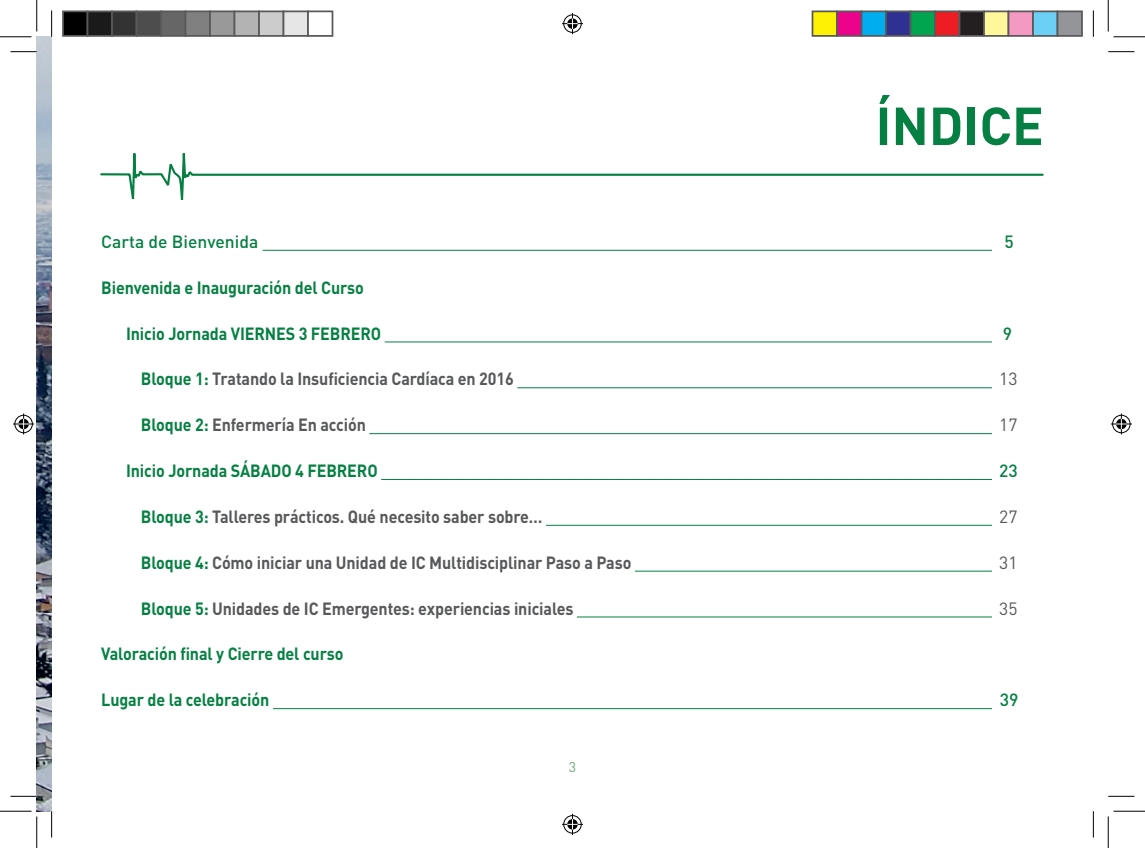
<style>
.page{position:relative;width:1145px;height:848px;background:#fff}
.page>*{position:absolute;margin:0;border:0;box-sizing:border-box;transform-origin:0 0}
.t1{font:700 52.5px "DIN";color:#058042}
.t2{font:700 17.5px "DIN";letter-spacing:-.01em;color:#57585a;scale:.92 1}
.t3{font:700 17.5px "DIN";letter-spacing:-.01em;color:#058042;scale:.92 1}
.t4{font:500 17.5px "DIN";color:#058042}
.t5{font:17.5px "DIN";color:#57585a}
.t6{font:14px "DIN";color:#6fa47c}
.s1{color:#058042}
</style>
<div class="page">
<svg style="left:100px;top:153px;width:944px;height:47px"></svg>
<img style="left:37px;top:37px;width:15px;height:773px">
<hr style="left:263px;top:250px;width:729px;height:1px;background:#058042">
<hr style="left:385px;top:341px;width:607px;height:1px;background:#058042">
<hr style="left:517px;top:387px;width:475px;height:1px;background:#058042">
<hr style="left:369px;top:433px;width:623px;height:1px;background:#058042">
<hr style="left:381px;top:479px;width:611px;height:1px;background:#058042">
<hr style="left:546px;top:525px;width:446px;height:1px;background:#058042">
<hr style="left:635px;top:570px;width:357px;height:1px;background:#058042">
<hr style="left:577px;top:616px;width:415px;height:1px;background:#058042">
<hr style="left:273px;top:708px;width:719px;height:1px;background:#058042">
<svg style="left:10px;top:51px;width:27px;height:1px"></svg>
<svg style="left:1108px;top:51px;width:26px;height:1px"></svg>
<svg style="left:10px;top:795px;width:27px;height:1px"></svg>
<svg style="left:1108px;top:795px;width:26px;height:1px"></svg>
<svg style="left:51px;top:11px;width:1px;height:26px"></svg>
<svg style="left:51px;top:811px;width:1px;height:26px"></svg>
<svg style="left:1093px;top:11px;width:1px;height:26px"></svg>
<svg style="left:1093px;top:811px;width:1px;height:26px"></svg>
<hr style="left:0;top:36px;width:32px;height:1px;background:#000">
<hr style="left:1113px;top:36px;width:32px;height:1px;background:#000">
<hr style="left:0;top:810px;width:32px;height:1px;background:#000">
<hr style="left:1113px;top:810px;width:32px;height:1px;background:#000">
<hr style="left:36px;top:0;width:1px;height:32px;background:#000">
<hr style="left:36px;top:816px;width:1px;height:31px;background:#000">
<hr style="left:1108px;top:0;width:1px;height:32px;background:#000">
<hr style="left:1108px;top:816px;width:1px;height:31px;background:#000">
<svg style="left:562px;top:13px;width:21px;height:21px"></svg>
<svg style="left:562px;top:813px;width:21px;height:21px"></svg>
<svg style="left:13px;top:413px;width:21px;height:21px"></svg>
<svg style="left:1111px;top:413px;width:21px;height:21px"></svg>
<div style="left:63px;top:11px;width:25px;height:25px;background:#000"></div>
<div style="left:62px;top:11px;width:26px;height:26px;border:2px solid #595959"></div>
<div style="left:88px;top:11px;width:24px;height:25px;background:#1a1a1a"></div>
<div style="left:87px;top:11px;width:26px;height:26px;border:2px solid #595959"></div>
<div style="left:112px;top:11px;width:25px;height:25px;background:#333"></div>
<div style="left:111px;top:11px;width:26px;height:26px;border:2px solid #595959"></div>
<div style="left:137px;top:11px;width:24px;height:25px;background:#4d4d4d"></div>
<div style="left:136px;top:11px;width:26px;height:26px;border:2px solid #595959"></div>
<div style="left:161px;top:11px;width:25px;height:25px;background:#666"></div>
<div style="left:160px;top:11px;width:26px;height:26px;border:2px solid #595959"></div>
<div style="left:186px;top:11px;width:24px;height:25px;background:#808080"></div>
<div style="left:185px;top:11px;width:26px;height:26px;border:2px solid #595959"></div>
<div style="left:210px;top:11px;width:25px;height:25px;background:#999"></div>
<div style="left:209px;top:11px;width:26px;height:26px;border:2px solid #595959"></div>
<div style="left:235px;top:11px;width:24px;height:25px;background:#b3b3b3"></div>
<div style="left:234px;top:11px;width:26px;height:26px;border:2px solid #595959"></div>
<div style="left:259px;top:11px;width:25px;height:25px;background:#ccc"></div>
<div style="left:258px;top:11px;width:26px;height:26px;border:2px solid #595959"></div>
<div style="left:284px;top:11px;width:24px;height:25px;background:#e6e6e6"></div>
<div style="left:283px;top:11px;width:26px;height:26px;border:2px solid #595959"></div>
<div style="left:307px;top:11px;width:26px;height:26px;border:2px solid #595959"></div>
<div style="left:812px;top:11px;width:25px;height:25px;background:#fff101"></div>
<div style="left:812px;top:11px;width:26px;height:26px;border:2px solid #595959"></div>
<div style="left:837px;top:11px;width:24px;height:25px;background:#ed028c"></div>
<div style="left:836px;top:11px;width:26px;height:26px;border:2px solid #595959"></div>
<div style="left:861px;top:11px;width:25px;height:25px;background:#00aeef"></div>
<div style="left:861px;top:11px;width:26px;height:26px;border:2px solid #595959"></div>
<div style="left:886px;top:11px;width:24px;height:25px;background:#2e3092"></div>
<div style="left:885px;top:11px;width:26px;height:26px;border:2px solid #595959"></div>
<div style="left:910px;top:11px;width:25px;height:25px;background:#00a54f"></div>
<div style="left:910px;top:11px;width:26px;height:26px;border:2px solid #595959"></div>
<div style="left:935px;top:11px;width:24px;height:25px;background:#ee1d23"></div>
<div style="left:934px;top:11px;width:26px;height:26px;border:2px solid #595959"></div>
<div style="left:959px;top:11px;width:25px;height:25px;background:#231f20"></div>
<div style="left:959px;top:11px;width:26px;height:26px;border:2px solid #595959"></div>
<div style="left:984px;top:11px;width:24px;height:25px;background:#fff79a"></div>
<div style="left:983px;top:11px;width:26px;height:26px;border:2px solid #595959"></div>
<div style="left:1008px;top:11px;width:25px;height:25px;background:#f499c2"></div>
<div style="left:1008px;top:11px;width:26px;height:26px;border:2px solid #595959"></div>
<div style="left:1033px;top:11px;width:24px;height:25px;background:#6bcff6"></div>
<div style="left:1032px;top:11px;width:26px;height:26px;border:2px solid #595959"></div>
<div style="left:1057px;top:11px;width:25px;height:25px;background:#939598"></div>
<div style="left:1057px;top:11px;width:26px;height:26px;border:2px solid #595959"></div>
<h1 class="t1" style="left:875px;top:92px;width:170px">ÍNDICE</h1>
<p class="t4" style="left:101px;top:230px;width:159px">Carta de Bienvenida</p>
<p class="t4" style="left:1005px;top:230px;width:11px">5</p>
<p class="t3" style="left:101px;top:276px;width:287px">Bienvenida e Inauguración del Curso</p>
<p class="t3" style="left:126px;top:322px;width:279px">Inicio Jornada Viernes 3 Febrero</p>
<p class="t4" style="left:1003px;top:322px;width:11px">9</p>
<p class="t2" style="left:141px;top:367px;width:407px"><span class="s1">Bloque 1:</span> Tratando la Insuficiencia Cardíaca en 2016</p>
<p class="t5" style="left:999px;top:368px;width:20px">13</p>
<p class="t2" style="left:141px;top:413px;width:246px"><span class="s1">Bloque 2:</span> Enfermería En acción</p>
<p class="t5" style="left:999px;top:414px;width:20px">17</p>
<p class="t3" style="left:126px;top:459px;width:275px">Inicio Jornada Sábado 4 Febrero</p>
<p class="t4" style="left:999px;top:459px;width:20px">23</p>
<p class="t2" style="left:141px;top:505px;width:438px"><span class="s1">Bloque 3:</span> Talleres prácticos. Qué necesito saber sobre…</p>
<p class="t5" style="left:999px;top:505px;width:20px">27</p>
<p class="t2" style="left:141px;top:551px;width:535px"><span class="s1">Bloque 4:</span> Cómo iniciar una Unidad de IC Multidisciplinar Paso a Paso</p>
<p class="t5" style="left:999px;top:551px;width:20px">31</p>
<p class="t2" style="left:141px;top:596px;width:472px"><span class="s1">Bloque 5:</span> Unidades de IC Emergentes: experiencias iniciales</p>
<p class="t5" style="left:999px;top:597px;width:20px">35</p>
<p class="t3" style="left:101px;top:642px;width:265px">Valoración final y Cierre del curso</p>
<p class="t3" style="left:101px;top:688px;width:184px">Lugar de la celebración</p>
<p class="t4" style="left:1000px;top:688px;width:20px">39</p>
<p class="t6" style="left:569px;top:757px;width:9px">3</p>
</div>
